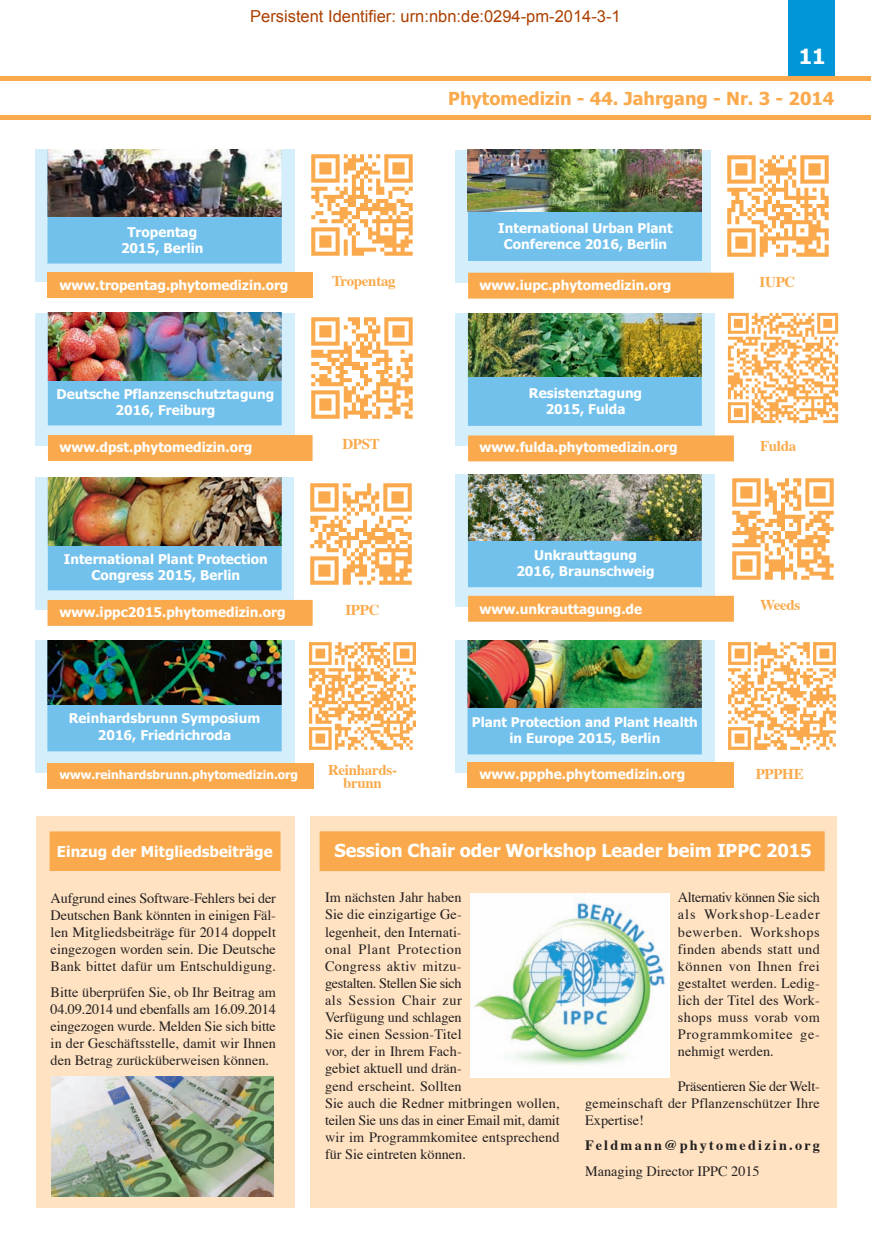
<style>
.page{position:relative;width:871px;height:1242px;background:#fff}
.page>*{position:absolute;margin:0;border:0;box-sizing:border-box;transform-origin:0 0}
.t1{font:700 21px "Tahoma";color:#fff}
.t2{font:700 18px "Tahoma";letter-spacing:-.005em;color:#fff}
.t3{font:700 18px "Tahoma";color:#faaa4d}
.t4{font:16.5px "Arial";color:#ab4000}
.t5{font:700 15px/13.5px "Times";letter-spacing:-.02em;color:#faaa4d;text-align:center}
.t6{font:700 15px "Tahoma";color:#fff}
.t7{font:14.25px/17.1px "Times";letter-spacing:.005em;color:#231f20;text-align:justify}
.t8{font:700 14.25px "Times";letter-spacing:.155em;color:#231f20}
.t9{font:700 13.5px/16.2px "Tahoma";color:#fff;text-align:center}
.t10{font:700 12px "Tahoma";color:#fff}
</style>
<div class="page">
<div style="left:788px;top:0;width:46px;height:80px;background:#0196d7"></div>
<hr style="left:0;top:116px;width:871px;height:4px;background:#faaa4d">
<div style="left:0;top:76px;width:871px;height:5px;background:#faaa4d"></div>
<div style="left:37px;top:816px;width:258px;height:391px;background:#fee2c2"></div>
<div style="left:310px;top:816px;width:526px;height:391px;background:#fee2c2"></div>
<div style="left:50px;top:831px;width:231px;height:40px;background:#faaa4d;border:1px solid #faaa4d"></div>
<img style="left:311px;top:154px;width:102px;height:102px">
<div style="left:36px;top:149px;width:259px;height:133px;background:#d4effb"></div>
<div style="left:47px;top:149px;width:235px;height:114px;background:#71c1ec"></div>
<img style="left:47px;top:149px;width:235px;height:68px">
<div style="left:47px;top:272px;width:266px;height:26px;background:#faaa4d"></div>
<div style="left:36px;top:313px;width:259px;height:132px;background:#d4effb"></div>
<div style="left:48px;top:313px;width:234px;height:112px;background:#71c1ec"></div>
<img style="left:48px;top:313px;width:234px;height:67px">
<img style="left:311px;top:317px;width:102px;height:102px">
<div style="left:48px;top:435px;width:265px;height:26px;background:#faaa4d"></div>
<div style="left:36px;top:477px;width:259px;height:133px;background:#d4effb"></div>
<div style="left:48px;top:477px;width:234px;height:113px;background:#71c1ec"></div>
<img style="left:48px;top:477px;width:234px;height:68px">
<img style="left:310px;top:483px;width:102px;height:102px">
<div style="left:48px;top:600px;width:265px;height:26px;background:#faaa4d"></div>
<div style="left:456px;top:150px;width:259px;height:132px;background:#d4effb"></div>
<div style="left:468px;top:150px;width:234px;height:111px;background:#71c1ec"></div>
<img style="left:468px;top:150px;width:234px;height:62px">
<img style="left:712px;top:150px;width:117px;height:122px">
<div style="left:468px;top:273px;width:266px;height:25px;background:#faaa4d"></div>
<img style="left:727px;top:312px;width:112px;height:112px">
<div style="left:456px;top:313px;width:259px;height:133px;background:#d4effb"></div>
<div style="left:468px;top:313px;width:234px;height:113px;background:#71c1ec"></div>
<img style="left:468px;top:313px;width:234px;height:64px">
<div style="left:468px;top:435px;width:266px;height:26px;background:#faaa4d"></div>
<div style="left:456px;top:474px;width:259px;height:133px;background:#d4effb"></div>
<div style="left:468px;top:474px;width:234px;height:113px;background:#71c1ec"></div>
<img style="left:468px;top:474px;width:234px;height:66px">
<img style="left:732px;top:478px;width:102px;height:102px">
<div style="left:468px;top:595px;width:266px;height:26px;background:#faaa4d"></div>
<div style="left:456px;top:640px;width:259px;height:132px;background:#d4effb"></div>
<div style="left:468px;top:640px;width:234px;height:114px;background:#71c1ec"></div>
<img style="left:468px;top:640px;width:234px;height:67px">
<img style="left:728px;top:642px;width:108px;height:108px">
<div style="left:468px;top:762px;width:266px;height:26px;background:#faaa4d"></div>
<img style="left:309px;top:642px;width:107px;height:108px">
<div style="left:36px;top:640px;width:259px;height:133px;background:#d4effb"></div>
<div style="left:47px;top:640px;width:235px;height:111px;background:#71c1ec"></div>
<img style="left:47px;top:640px;width:235px;height:64px">
<div style="left:47px;top:762px;width:266px;height:26px;background:#faaa4d"></div>
<div style="left:320px;top:831px;width:505px;height:40px;background:#faaa4d;border:2px solid #faaa4d"></div>
<img style="left:470px;top:893px;width:199px;height:184px">
<img style="left:51px;top:1076px;width:223px;height:119px">
<p class="t4" style="left:250px;top:5px;width:372px">Persistent Identifier: urn:nbn:de:0294-pm-2014-3-1</p>
<h1 class="t1" style="left:799px;top:48px;width:28px">11</h1>
<p class="t9" style="left:121px;top:225px;width:84px">Tropentag<br>2015, Berlin</p>
<p class="t9" style="left:59px;top:278px;width:230px">www.tropentag.phytomedizin.org</p>
<p class="t5" style="left:332px;top:276px;width:65px">Tropentag</p>
<p class="t9" style="left:59px;top:276px;width:239px">www.verticillium.phytomedizin.org</p>
<p class="t9" style="left:57px;top:387px;width:219px">Deutsche Pflanzenschutztagung<br>2016, Freiburg</p>
<p class="t9" style="left:59px;top:440px;width:195px">www.dpst.phytomedizin.org</p>
<p class="t5" style="left:342px;top:438px;width:39px">DPST</p>
<p class="t9" style="left:64px;top:552px;width:205px">International Plant Protection<br>Congress 2015, Berlin</p>
<p class="t9" style="left:59px;top:605px;width:228px">www.ippc2015.phytomedizin.org</p>
<p class="t5" style="left:345px;top:604px;width:36px">IPPC</p>
<p class="t9" style="left:69px;top:711px;width:193px">Reinhardsbrunn Symposium<br>2016, Friedrichroda</p>
<p class="t10" style="left:59px;top:770px;width:240px">www.reinhardsbrunn.phytomedizin.org</p>
<p class="t5" style="left:328px;top:764px;width:70px">Reinhards&shy;brunn</p>
<p class="t3" style="left:448px;top:91px;width:388px">Phytomedizin - 44. Jahrgang - Nr. 3 - 2014</p>
<p class="t9" style="left:498px;top:221px;width:176px">International Urban Plant<br>Conference 2016, Berlin</p>
<p class="t9" style="left:479px;top:278px;width:193px">www.iupc.phytomedizin.org</p>
<p class="t5" style="left:760px;top:276px;width:37px">IUPC</p>
<p class="t9" style="left:529px;top:386px;width:115px">Resistenztagung<br>2015, Fulda</p>
<p class="t9" style="left:479px;top:440px;width:199px">www.fulda.phytomedizin.org</p>
<p class="t5" style="left:760px;top:440px;width:38px">Fulda</p>
<p class="t9" style="left:516px;top:548px;width:140px">Unkrauttagung<br>2016, Braunschweig</p>
<p class="t9" style="left:479px;top:602px;width:164px">www.unkrauttagung.de</p>
<p class="t5" style="left:760px;top:599px;width:42px">Weeds</p>
<p class="t9" style="left:472px;top:715px;width:228px">Plant Protection and Plant Health in Europe 2015, Berlin</p>
<p class="t9" style="left:479px;top:767px;width:207px">www.ppphe.phytomedizin.org</p>
<p class="t5" style="left:756px;top:768px;width:49px">PPPHE</p>
<p class="t6" style="left:57px;top:845px;width:217px">Einzug der Mitgliedsbeiträge</p>
<p class="t7" style="left:51px;top:890px;width:227px">Aufgrund eines Software-Fehlers bei der Deutschen Bank könnten in einigen Fäl&shy;len Mitgliedsbeiträge für 2014 doppelt eingezogen worden sein. Die Deutsche Bank bittet dafür um Entschuldigung.</p>
<p class="t7" style="left:51px;top:984px;width:227px">Bitte überprüfen Sie, ob Ihr Beitrag am 04.09.2014 und ebenfalls am 16.09.2014 eingezogen wurde. Melden Sie sich bitte in der Geschäftsstelle, damit wir Ihnen den Betrag zurücküberweisen können.</p>
<p class="t2" style="left:334px;top:843px;width:479px">Session Chair oder Workshop Leader beim IPPC 2015</p>
<p class="t7" style="left:325px;top:890px;width:236px;text-align:left">Im nächsten Jahr haben<br>Sie die einzigartige Ge-<br>legenheit, den Internati-<br>onal Plant Protection<br>Congress aktiv mitzu-<br>gestalten. Stellen Sie sich<br>als Session Chair zur<br>Verfügung und schlagen<br>Sie einen Session-Titel<br>vor, der in Ihrem Fach-<br>gebiet aktuell und drän-<br>gend erscheint. Sollten<br>Sie auch die Redner mitbringen wollen, teilen Sie uns das in einer Email mit, damit wir im Programmkomitee entsprechend für Sie eintreten können.</p>
<p class="t7" style="left:678px;top:890px;width:143px">Alternativ können Sie sich als Workshop-Leader bewerben. Workshops finden abends statt und können von Ihnen frei gestaltet werden. Ledig&shy;lich der Titel des Work&shy;shops muss vorab vom Programmkomitee ge&shy;nehmigt werden.</p>
<p class="t7" style="left:585px;top:1078px;width:236px;text-indent:93px">Präsentieren Sie der Welt&shy;gemeinschaft der Pflanzenschützer Ihre Expertise!</p>
<p class="t8" style="left:585px;top:1139px;width:236px">Feldmann@phytomedizin.org</p>
<p class="t7" style="left:585px;top:1163px;width:176px">Managing Director IPPC 2015</p>
</div>
